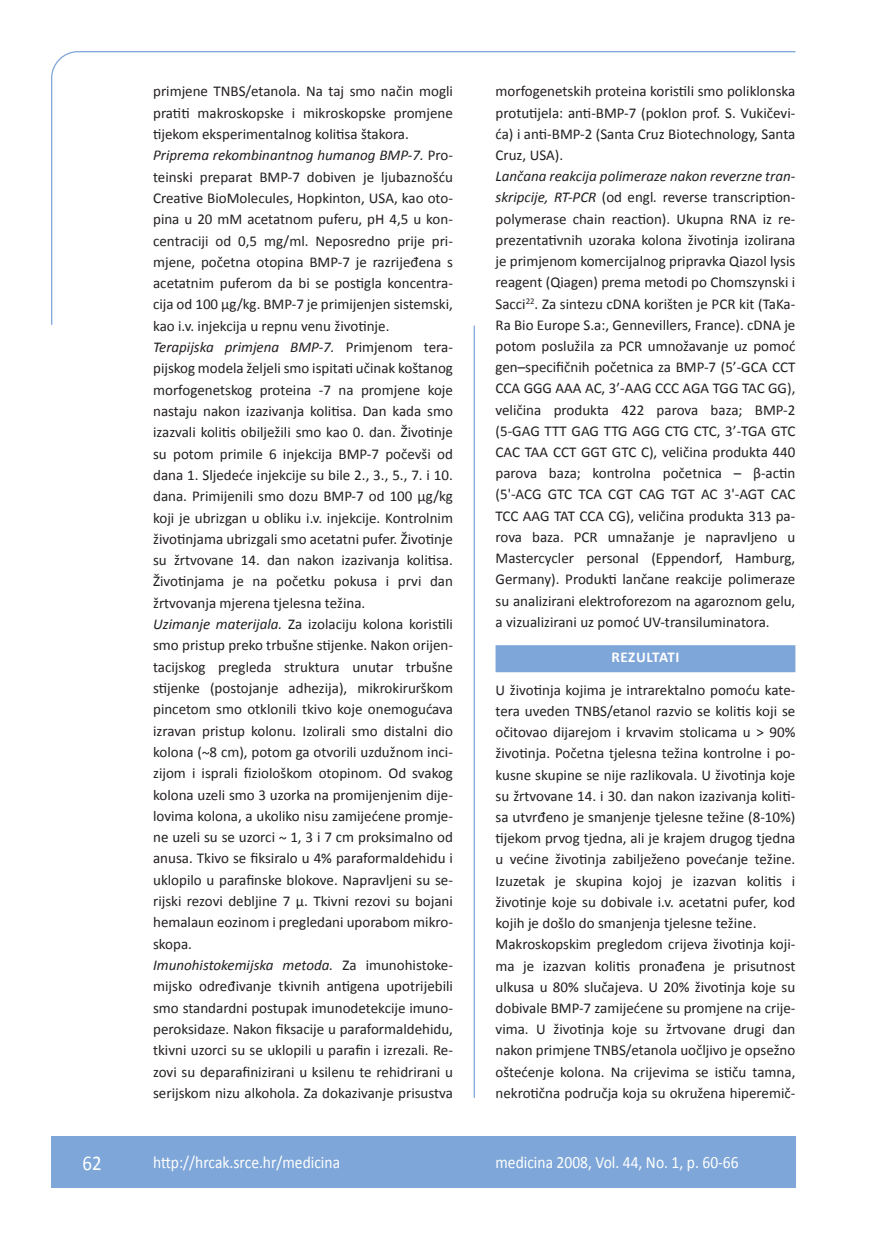
<style>
.page{position:relative;width:872px;height:1234px;background:#fff}
.page>*{position:absolute;margin:0;border:0;box-sizing:border-box;transform-origin:0 0}
.t1{font:21px "Calibri";color:#fff;scale:.9 1}
.t2{font:17.25px "Calibri";color:#fff;scale:.9 1}
.t3{font:15px/21.3px "Calibri";color:#231f20}
.t4{font:700 15px "Calibri";letter-spacing:.035em;color:#fff}
.s1{font-style:italic}
</style>
<div class="page">
<div style="left:495px;top:645px;width:300px;height:27px;background:#7ea6d8"></div>
<svg style="left:51px;top:51px;width:745px;height:274px"></svg>
<hr style="left:473px;top:325px;width:2px;height:772px;background:#7ea6d8">
<div style="left:51px;top:1135px;width:744px;height:51px;background:#7ea6d8"></div>
<p class="t3" style="left:153px;top:80px;width:301px">primjene TNBS/etanola. Na taj smo način mogli pratiti makroskopske i mikroskopske promjene tijekom eksperimentalnog kolitisa štakora.<br><span class="s1">Priprema rekombinantnog humanog BMP-7.</span> Pro&shy;teinski preparat BMP-7 dobiven je ljubaznošću Creative BioMolecules, Hopkinton, USA, kao oto&shy;pina u 20 mM acetatnom puferu, pH 4,5 u kon&shy;centraciji od 0,5 mg/ml. Neposredno prije pri&shy;mjene, početna otopina BMP-7 je razrijeđena s acetatnim puferom da bi se postigla koncentra&shy;cija od 100 µg/kg. BMP-7 je primijenjen sistemski, kao i.v. injekcija u repnu venu životinje.<br><span class="s1">Terapijska primjena BMP-7.</span> Primjenom tera&shy;pijskog modela željeli smo ispitati učinak koštanog morfogenetskog proteina -7 na promjene koje nastaju nakon izazivanja kolitisa. Dan kada smo izazvali kolitis obilježili smo kao 0. dan. Životinje su potom primile 6 injekcija BMP-7 počevši od dana 1. Sljedeće injekcije su bile 2., 3., 5., 7. i 10. dana. Primijenili smo dozu BMP-7 od 100 µg/kg koji je ubrizgan u obliku i.v. injekcije. Kontrolnim životinjama ubrizgali smo acetatni pufer. Životinje su žrtvovane 14. dan nakon izazivanja kolitisa.<br>Životinjama je na početku pokusa i prvi dan žrtvovanja mjerena tjelesna težina.<br><span class="s1">Uzimanje materijala.</span> Za izolaciju kolona koristili smo pristup preko trbušne stijenke. Nakon orijen&shy;tacijskog pregleda struktura unutar trbušne stijenke (postojanje adhezija), mikrokirurškom pincetom smo otklonili tkivo koje onemogućava izravan pristup kolonu. Izolirali smo distalni dio kolona (~8 cm), potom ga otvorili uzdužnom inci&shy;zijom i isprali fiziološkom otopinom. Od svakog kolona uzeli smo 3 uzorka na promijenjenim dije&shy;lovima kolona, a ukoliko nisu zamijećene promje&shy;ne uzeli su se uzorci ~ 1, 3 i 7 cm proksimalno od anusa. Tkivo se fiksiralo u 4% paraformaldehidu i uklopilo u parafinske blokove. Napravljeni su se&shy;rijski rezovi debljine 7 µ. Tkivni rezovi su bojani hemalaun eozinom i pregledani uporabom mikro&shy;skopa.<br><span class="s1">Imunohistokemijska metoda.</span> Za imunohistoke&shy;mijsko određivanje tkivnih antigena upotrijebili smo standardni postupak imunodetekcije imuno&shy;peroksidaze. Nakon fiksacije u paraformaldehidu, tkivni uzorci su se uklopili u parafin i izrezali. Re&shy;zovi su deparafinizirani u ksilenu te rehidrirani u serijskom nizu alkohola. Za dokazivanje prisustva</p>
<p class="t3" style="left:495px;top:80px;width:301px;text-align:justify">morfogenetskih proteina koristili smo poliklonska protutijela: anti-BMP-7 (poklon prof. S. Vukiče-vi&shy;ća) i anti-BMP-2 (Santa Cruz Biotechnology, Santa Cruz, USA).</p>
<p class="t3" style="left:495px;top:165px;width:301px;text-align:justify"><span class="s1">Lančana reakcija polimeraze nakon reverzne tran&shy;skripcije, RT-PCR</span> (od engl<span class="s1">.</span> reverse transcription&shy;polymerase chain reaction). Ukupna RNA iz re&shy;prezentativnih uzoraka kolona životinja izolirana je primjenom komercijalnog pripravka Qiazol lysis reagent (Qiagen) prema metodi po Chomszynski i Sacci<sup>22</sup>. Za sintezu cDNA korišten je PCR kit (TaKa-Ra Bio Europe S.a:, Gennevillers, France). cDNA je potom poslužila za PCR umnožavanje uz pomoć gen–specifičnih početnica za BMP-7 (5’-GCA CCT CCA GGG AAA AC, 3’-AAG CCC AGA TGG TAC GG), veličina produkta 422 parova baza; BMP-2 (5-GAG TTT GAG TTG AGG CTG CTC, 3’-TGA GTC CAC TAA CCT GGT GTC C), veličina produkta 440 parova baza; kontrolna početnica – β-actin (5'-ACG GTC TCA CGT CAG TGT AC 3'-AGT CAC TCC AAG TAT CCA CG), veličina produkta 313 pa&shy;rova baza. PCR umnažanje je napravljeno u Mastercycler personal (Eppendorf, Hamburg, Germany). Produkti lančane reakcije polimeraze su analizirani elektroforezom na agaroznom gelu, a vizualizirani uz pomoć UV-transiluminatora.</p>
<p class="t4" style="left:611px;top:648px;width:70px">REZULTATI</p>
<p class="t3" style="left:495px;top:678px;width:301px">U životinja kojima je intrarektalno pomoću kate&shy;tera uveden TNBS/etanol razvio se kolitis koji se očitovao dijarejom i krvavim stolicama u &gt; 90% životinja. Početna tjelesna težina kontrolne i po&shy;kusne skupine se nije razlikovala. U životinja koje su žrtvovane 14. i 30. dan nakon izazivanja koliti&shy;sa utvrđeno je smanjenje tjelesne težine (8-10%) tijekom prvog tjedna, ali je krajem drugog tjedna u većine životinja zabilježeno povećanje težine.<br>Izuzetak je skupina kojoj je izazvan kolitis i životinje koje su dobivale i.v. acetatni pufer, kod kojih je došlo do smanjenja tjelesne težine.<br>Makroskopskim pregledom crijeva životinja koji&shy;ma je izazvan kolitis pronađena je prisutnost ulkusa u 80% slučajeva. U 20% životinja koje su dobivale BMP-7 zamijećene su promjene na crije&shy;vima. U životinja koje su žrtvovane drugi dan nakon primjene TNBS/etanola uočljivo je opsežno oštećenje kolona. Na crijevima se ističu tamna, nekrotična područja koja su okružena hiperemič-</p>
<h1 class="t1" style="left:82px;top:1149px;width:23px">62</h1>
<p class="t2" style="left:153px;top:1150px;width:209px">http://hrcak.srce.hr/medicina</p>
<p class="t2" style="left:495px;top:1151px;width:272px">medicina 2008, Vol. 44, No. 1, p. 60-66</p>
</div>
